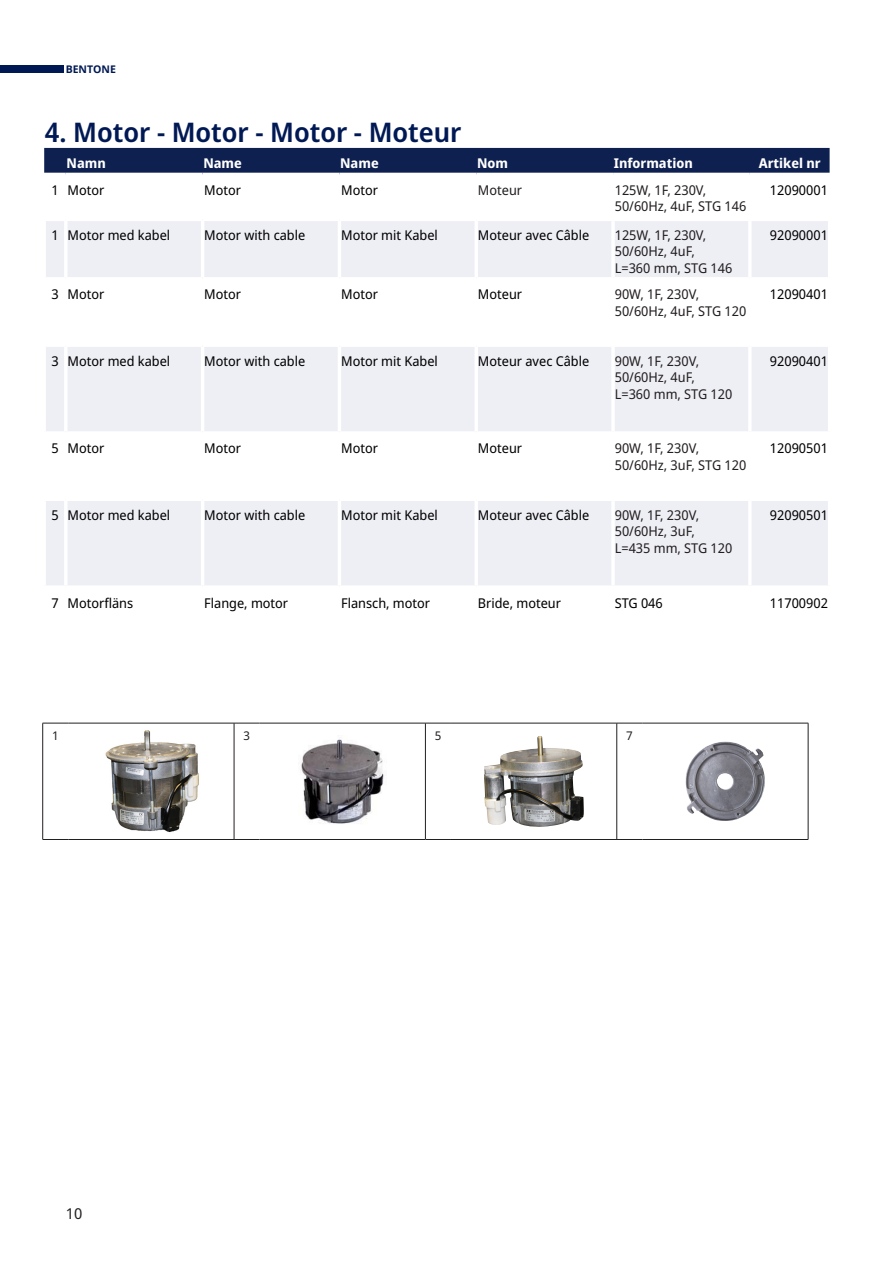
<style>
.page{position:relative;width:893px;height:1263px;background:#fff}
.page>*{position:absolute;margin:0;border:0;box-sizing:border-box;transform-origin:0 0}
.Rubrik_1{font:600 27px "Noto Sans Display";color:#001954}
.t1{font:15px "Noto Sans";color:#231f20}
.Brödtext{font:13.5px "Noto Sans Display";color:#000}
.Brödtext-2{font:13.5px/16.5px "Noto Sans Display";color:#231f20}
.Brödtext-3{font:700 13.5px "Noto Sans Display";color:#fff}
.Brödtext-4{font:12px "Noto Sans";color:#231f20}
.t2{font:700 10.5px "Noto Sans";color:#001954}
</style>
<div class="page">
<div style="left:0;top:66px;width:64px;height:7px;background:#001954"></div>
<svg style="left:43px;top:723px;width:25px;height:1px"></svg>
<hr style="left:42px;top:723px;width:1px;height:116px;background:#231f20">
<hr style="left:68px;top:723px;width:166px;height:1px;background:#231f20">
<svg style="left:235px;top:723px;width:25px;height:1px"></svg>
<hr style="left:234px;top:723px;width:1px;height:116px;background:#231f20">
<hr style="left:260px;top:723px;width:165px;height:1px;background:#231f20">
<svg style="left:426px;top:723px;width:25px;height:1px"></svg>
<hr style="left:425px;top:723px;width:1px;height:116px;background:#231f20">
<hr style="left:451px;top:723px;width:166px;height:1px;background:#231f20">
<svg style="left:617px;top:723px;width:25px;height:1px"></svg>
<hr style="left:616px;top:723px;width:1px;height:116px;background:#231f20">
<hr style="left:642px;top:723px;width:166px;height:1px;background:#231f20">
<hr style="left:808px;top:723px;width:1px;height:116px;background:#231f20">
<hr style="left:451px;top:839px;width:166px;height:1px;background:#231f20">
<svg style="left:43px;top:839px;width:25px;height:1px"></svg>
<hr style="left:68px;top:839px;width:166px;height:1px;background:#231f20">
<svg style="left:234px;top:839px;width:26px;height:1px"></svg>
<hr style="left:260px;top:839px;width:165px;height:1px;background:#231f20">
<svg style="left:425px;top:839px;width:26px;height:1px"></svg>
<svg style="left:617px;top:839px;width:25px;height:1px"></svg>
<hr style="left:642px;top:839px;width:166px;height:1px;background:#231f20">
<img style="left:105px;top:730px;width:94px;height:103px">
<img style="left:301px;top:739px;width:83px;height:85px">
<img style="left:484px;top:736px;width:100px;height:91px">
<img style="left:685px;top:742px;width:80px;height:79px">
<div style="left:44px;top:148px;width:786px;height:25px;background:#0e2050"></div>
<svg style="left:46px;top:221px;width:782px;height:364px;fill:#eeeff5"></svg>
<hr style="left:43px;top:277px;width:23px;height:3px;background:#fff">
<hr style="left:66px;top:277px;width:137px;height:3px;background:#fff">
<hr style="left:203px;top:277px;width:136px;height:3px;background:#fff">
<hr style="left:339px;top:277px;width:137px;height:3px;background:#fff">
<hr style="left:476px;top:277px;width:137px;height:3px;background:#fff">
<hr style="left:613px;top:277px;width:137px;height:3px;background:#fff">
<hr style="left:750px;top:277px;width:81px;height:3px;background:#fff">
<hr style="left:43px;top:343px;width:23px;height:4px;background:#fff">
<hr style="left:66px;top:343px;width:137px;height:4px;background:#fff">
<hr style="left:203px;top:343px;width:136px;height:4px;background:#fff">
<hr style="left:339px;top:343px;width:137px;height:4px;background:#fff">
<hr style="left:476px;top:343px;width:137px;height:4px;background:#fff">
<hr style="left:613px;top:343px;width:137px;height:4px;background:#fff">
<hr style="left:750px;top:343px;width:81px;height:4px;background:#fff">
<hr style="left:43px;top:431px;width:23px;height:4px;background:#fff">
<hr style="left:66px;top:431px;width:137px;height:4px;background:#fff">
<hr style="left:203px;top:431px;width:136px;height:4px;background:#fff">
<hr style="left:339px;top:431px;width:137px;height:4px;background:#fff">
<hr style="left:476px;top:431px;width:137px;height:4px;background:#fff">
<hr style="left:613px;top:431px;width:137px;height:4px;background:#fff">
<hr style="left:750px;top:431px;width:81px;height:4px;background:#fff">
<hr style="left:43px;top:498px;width:23px;height:3px;background:#fff">
<hr style="left:66px;top:498px;width:137px;height:3px;background:#fff">
<hr style="left:203px;top:498px;width:136px;height:3px;background:#fff">
<hr style="left:339px;top:498px;width:137px;height:3px;background:#fff">
<hr style="left:476px;top:498px;width:137px;height:3px;background:#fff">
<hr style="left:613px;top:498px;width:137px;height:3px;background:#fff">
<hr style="left:750px;top:498px;width:81px;height:3px;background:#fff">
<hr style="left:64px;top:221px;width:3px;height:56px;background:#fff">
<hr style="left:201px;top:221px;width:3px;height:56px;background:#fff">
<hr style="left:338px;top:221px;width:3px;height:56px;background:#fff">
<hr style="left:475px;top:221px;width:3px;height:56px;background:#fff">
<hr style="left:611px;top:221px;width:4px;height:56px;background:#fff">
<hr style="left:748px;top:221px;width:3px;height:56px;background:#fff">
<hr style="left:64px;top:280px;width:3px;height:63px;background:#fff">
<hr style="left:201px;top:280px;width:3px;height:63px;background:#fff">
<hr style="left:338px;top:280px;width:3px;height:63px;background:#fff">
<hr style="left:475px;top:280px;width:3px;height:63px;background:#fff">
<hr style="left:611px;top:280px;width:4px;height:63px;background:#fff">
<hr style="left:748px;top:280px;width:3px;height:63px;background:#fff">
<hr style="left:64px;top:347px;width:3px;height:84px;background:#fff">
<hr style="left:201px;top:347px;width:3px;height:84px;background:#fff">
<hr style="left:338px;top:347px;width:3px;height:84px;background:#fff">
<hr style="left:475px;top:347px;width:3px;height:84px;background:#fff">
<hr style="left:611px;top:347px;width:4px;height:84px;background:#fff">
<hr style="left:748px;top:347px;width:3px;height:84px;background:#fff">
<hr style="left:64px;top:435px;width:3px;height:63px;background:#fff">
<hr style="left:201px;top:435px;width:3px;height:63px;background:#fff">
<hr style="left:338px;top:435px;width:3px;height:63px;background:#fff">
<hr style="left:475px;top:435px;width:3px;height:63px;background:#fff">
<hr style="left:611px;top:435px;width:4px;height:63px;background:#fff">
<hr style="left:748px;top:435px;width:3px;height:63px;background:#fff">
<hr style="left:64px;top:501px;width:3px;height:84px;background:#fff">
<hr style="left:201px;top:501px;width:3px;height:84px;background:#fff">
<hr style="left:338px;top:501px;width:3px;height:84px;background:#fff">
<hr style="left:475px;top:501px;width:3px;height:84px;background:#fff">
<hr style="left:611px;top:501px;width:4px;height:84px;background:#fff">
<hr style="left:748px;top:501px;width:3px;height:84px;background:#fff">
<p class="t2" style="left:66px;top:62px;width:52px">BENTONE</p>
<p class="Rubrik_1" style="left:45px;top:113px;width:418px">4. Motor - Motor - Motor - Moteur</p>
<p class="Brödtext-3" style="left:67px;top:154px;width:41px">Namn</p>
<p class="Brödtext-3" style="left:203px;top:154px;width:40px">Name</p>
<p class="Brödtext-3" style="left:340px;top:154px;width:40px">Name</p>
<p class="Brödtext-3" style="left:477px;top:154px;width:32px">Nom</p>
<p class="Brödtext-3" style="left:614px;top:154px;width:80px">Information</p>
<p class="Brödtext-3" style="left:759px;top:154px;width:63px">Artikel nr</p>
<p class="Brödtext" style="left:51px;top:180px;width:9px">1</p>
<p class="Brödtext" style="left:67px;top:180px;width:38px">Motor</p>
<p class="Brödtext" style="left:204px;top:180px;width:38px">Motor</p>
<p class="Brödtext" style="left:341px;top:180px;width:38px">Motor</p>
<p class="Brödtext-2" style="left:478px;top:182px;width:46px">Moteur</p>
<p class="Brödtext-2" style="left:615px;top:182px;width:133px">125W, 1F, 230V,<br>50/60Hz, 4uF, STG 146</p>
<p class="Brödtext" style="left:770px;top:180px;width:59px">12090001</p>
<p class="Brödtext" style="left:51px;top:225px;width:9px">1</p>
<p class="Brödtext" style="left:67px;top:225px;width:104px">Motor med kabel</p>
<p class="Brödtext" style="left:204px;top:225px;width:102px">Motor with cable</p>
<p class="Brödtext" style="left:341px;top:225px;width:98px">Motor mit Kabel</p>
<p class="Brödtext" style="left:478px;top:225px;width:113px">Moteur avec Câble</p>
<p class="Brödtext-2" style="left:615px;top:227px;width:119px">125W, 1F, 230V,<br>50/60Hz, 4uF,<br>L=360 mm, STG 146</p>
<p class="Brödtext" style="left:770px;top:225px;width:59px">92090001</p>
<p class="Brödtext" style="left:51px;top:285px;width:9px">3</p>
<p class="Brödtext" style="left:67px;top:285px;width:38px">Motor</p>
<p class="Brödtext" style="left:204px;top:285px;width:38px">Motor</p>
<p class="Brödtext" style="left:341px;top:285px;width:38px">Motor</p>
<p class="Brödtext" style="left:478px;top:285px;width:46px">Moteur</p>
<p class="Brödtext-2" style="left:615px;top:286px;width:133px">90W, 1F, 230V,<br>50/60Hz, 4uF, STG 120</p>
<p class="Brödtext" style="left:770px;top:285px;width:59px">12090401</p>
<p class="Brödtext" style="left:51px;top:351px;width:9px">3</p>
<p class="Brödtext" style="left:67px;top:351px;width:104px">Motor med kabel</p>
<p class="Brödtext" style="left:204px;top:351px;width:102px">Motor with cable</p>
<p class="Brödtext" style="left:341px;top:351px;width:98px">Motor mit Kabel</p>
<p class="Brödtext" style="left:478px;top:351px;width:113px">Moteur avec Câble</p>
<p class="Brödtext-2" style="left:615px;top:353px;width:119px">90W, 1F, 230V,<br>50/60Hz, 4uF,<br>L=360 mm, STG 120</p>
<p class="Brödtext" style="left:770px;top:351px;width:59px">92090401</p>
<p class="Brödtext" style="left:51px;top:439px;width:9px">5</p>
<p class="Brödtext" style="left:67px;top:439px;width:38px">Motor</p>
<p class="Brödtext" style="left:204px;top:439px;width:38px">Motor</p>
<p class="Brödtext" style="left:341px;top:439px;width:38px">Motor</p>
<p class="Brödtext" style="left:478px;top:439px;width:46px">Moteur</p>
<p class="Brödtext-2" style="left:615px;top:440px;width:133px">90W, 1F, 230V,<br>50/60Hz, 3uF, STG 120</p>
<p class="Brödtext" style="left:770px;top:439px;width:59px">12090501</p>
<p class="Brödtext" style="left:51px;top:505px;width:9px">5</p>
<p class="Brödtext" style="left:67px;top:505px;width:104px">Motor med kabel</p>
<p class="Brödtext" style="left:204px;top:505px;width:102px">Motor with cable</p>
<p class="Brödtext" style="left:341px;top:505px;width:98px">Motor mit Kabel</p>
<p class="Brödtext" style="left:478px;top:505px;width:113px">Moteur avec Câble</p>
<p class="Brödtext-2" style="left:615px;top:507px;width:119px">90W, 1F, 230V,<br>50/60Hz, 3uF,<br>L=435 mm, STG 120</p>
<p class="Brödtext" style="left:770px;top:505px;width:59px">92090501</p>
<p class="Brödtext" style="left:51px;top:593px;width:9px">7</p>
<p class="Brödtext" style="left:67px;top:593px;width:67px">Motorfläns</p>
<p class="Brödtext" style="left:204px;top:593px;width:85px">Flange, motor</p>
<p class="Brödtext" style="left:341px;top:593px;width:91px">Flansch, motor</p>
<p class="Brödtext" style="left:478px;top:593px;width:85px">Bride, moteur</p>
<p class="Brödtext" style="left:615px;top:593px;width:50px">STG 046</p>
<p class="Brödtext" style="left:770px;top:593px;width:59px">11700902</p>
<p class="Brödtext-4" style="left:52px;top:728px;width:8px">1</p>
<p class="Brödtext-4" style="left:243px;top:728px;width:8px">3</p>
<p class="Brödtext-4" style="left:435px;top:728px;width:8px">5</p>
<p class="Brödtext-4" style="left:626px;top:728px;width:8px">7</p>
<p class="t1" style="left:66px;top:1203px;width:18px">10</p>
</div>
